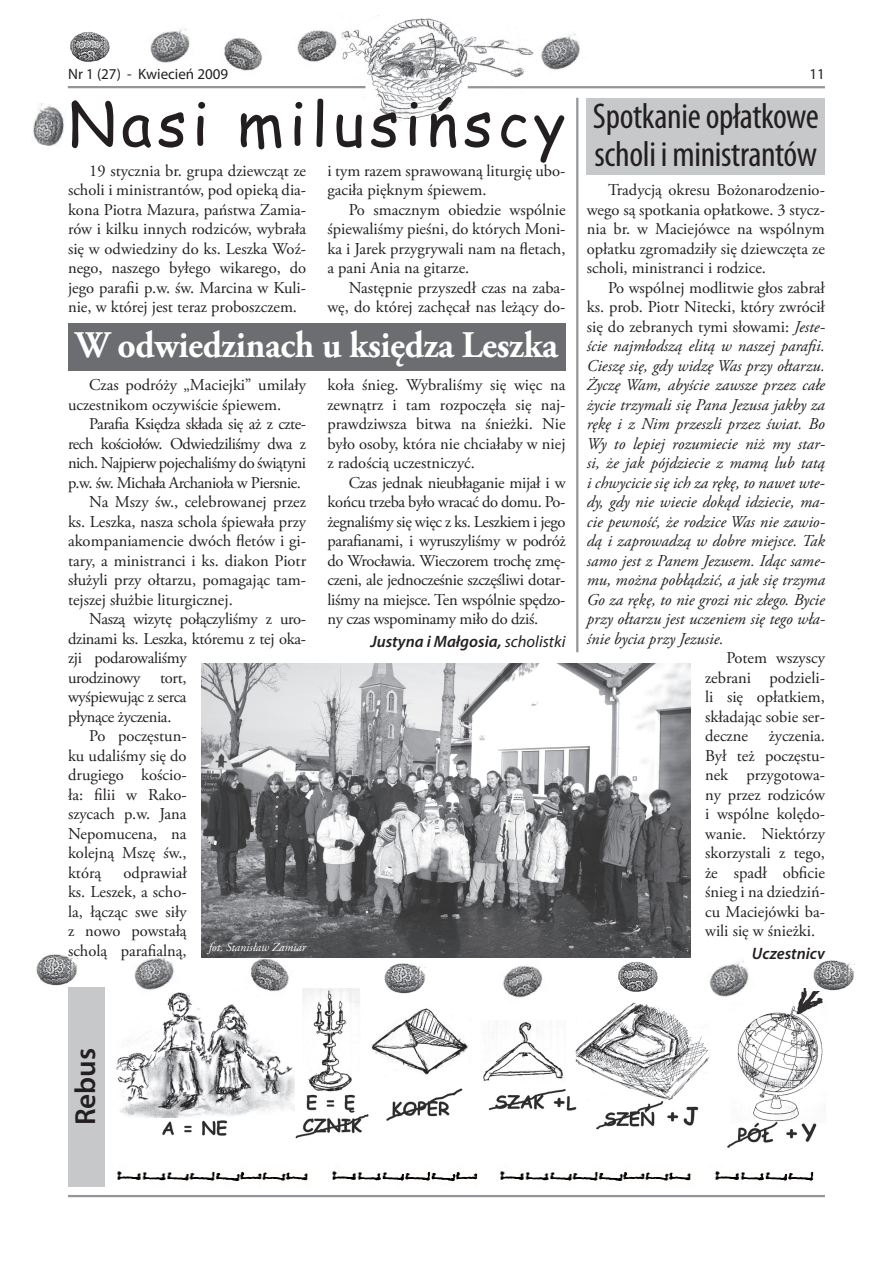
<style>
.page{position:relative;width:893px;height:1263px;background:#fff}
.page>*{position:absolute;margin:0;border:0;box-sizing:border-box;transform-origin:0 0}
.t1{font:60px "Comic Sans MS";letter-spacing:.09em;color:#231f20}
.t2{font:700 37.5px "Adobe Garamond Pro";letter-spacing:-.01em;color:#fff;scale:.95 1}
.t3{font:condensed 36px "Myriad Pro";letter-spacing:-.01em;color:#231f20}
.t4{font:600 29.1px "Myriad Pro";color:#231f20}
.t5{font:16.5px/19.5px "Adobe Garamond Pro";color:#231f20;text-align:justify}
.t6{font:italic 16.5px/19.5px "Adobe Garamond Pro";color:#231f20;text-align:justify}
.t7{font:16.5px "Adobe Garamond Pro";letter-spacing:-.03em;color:#231f20}
.t8{font:16.5px "Adobe Garamond Pro";letter-spacing:-.02em;color:#231f20}
.t9{font:italic 600 16.5px "Myriad Pro";color:#231f20}
.t10{font:15px "Myriad Pro";color:#231f20}
.t11{font:italic 12px "Adobe Garamond Pro";color:#fff}
.s1{font-style:normal}
.s2{font-weight:400}
</style>
<div class="page">
<hr style="left:68px;top:1195px;width:757px;height:2px;background:#939598">
<img style="left:162px;top:989px;width:661px;height:159px">
<img style="left:116px;top:989px;width:178px;height:129px">
<img style="left:243px;top:957px;width:52px;height:42px">
<img style="left:341px;top:15px;width:194px;height:106px">
<div style="left:68px;top:323px;width:498px;height:47px;background:#6c6d70"></div>
<div style="left:587px;top:98px;width:238px;height:76px;background:#c7c8ca"></div>
<div style="left:68px;top:986px;width:37px;height:200px;background:#c7c8ca"></div>
<img style="left:116px;top:1170px;width:193px;height:11px">
<img style="left:714px;top:1171px;width:99px;height:10px">
<img style="left:499px;top:1170px;width:193px;height:11px">
<img style="left:331px;top:1170px;width:147px;height:11px">
<img style="left:202px;top:664px;width:488px;height:293px">
<hr style="left:576px;top:98px;width:2px;height:554px;background:#939598">
<img style="left:70px;top:32px;width:40px;height:30px">
<img style="left:150px;top:29px;width:40px;height:34px">
<img style="left:297px;top:24px;width:46px;height:44px">
<img style="left:541px;top:34px;width:39px;height:36px">
<img style="left:224px;top:38px;width:38px;height:33px">
<img style="left:617px;top:962px;width:42px;height:31px">
<img style="left:130px;top:956px;width:50px;height:39px">
<img style="left:498px;top:965px;width:51px;height:38px">
<img style="left:705px;top:961px;width:50px;height:41px">
<img style="left:384px;top:963px;width:41px;height:31px">
<img style="left:37px;top:954px;width:41px;height:31px">
<img style="left:32px;top:103px;width:33px;height:43px">
<hr style="left:468px;top:86px;width:357px;height:2px;background:#939598">
<hr style="left:68px;top:86px;width:297px;height:2px;background:#939598">
<img style="left:814px;top:960px;width:41px;height:31px">
<p class="t10" style="left:68px;top:65px;width:162px">Nr 1 (27) - Kwiecień 2009</p>
<p class="t10" style="left:809px;top:65px;width:17px">11</p>
<h1 class="t1" style="left:68px;top:80px;width:499px">Nasi milusińscy</h1>
<h3 class="t3" style="left:593px;top:95px;width:227px">Spotkanie opłatkowe</h3>
<p class="t5" style="left:327px;top:161px;width:491px">i tym razem sprawowaną liturgię ubo- <sup>scholi</sup> <sup>i</sup> <sup>ministrantów</sup></p>
<p class="t5" style="left:327px;top:181px;width:161px">gaciła pięknym śpiewem.</p>
<p class="t5" style="left:349px;top:200px;width:218px">Po smacznym obiedzie wspólnie</p>
<p class="t5" style="left:327px;top:220px;width:240px">śpiewaliśmy pieśni, do których Moni-</p>
<p class="t5" style="left:327px;top:239px;width:240px">ka i Jarek przygrywali nam na fletach,</p>
<p class="t5" style="left:327px;top:259px;width:143px">a pani Ania na gitarze.</p>
<p class="t5" style="left:349px;top:278px;width:218px">Następnie przyszedł czas na zaba-</p>
<p class="t5" style="left:327px;top:298px;width:240px">wę, do której zachęcał nas leżący do-</p>
<p class="t5" style="left:68px;top:161px;width:240px;text-indent:21px">19 stycznia br. grupa dziewcząt ze scholi i ministrantów, pod opieką dia&shy;kona Piotra Mazura, państwa Zamia&shy;rów i kilku innych rodziców, wybrała się w odwiedziny do ks. Leszka Woź&shy;nego, naszego byłego wikarego, do jego parafii p.w. św. Marcina w Kuli&shy;nie, w której jest teraz proboszczem.</p>
<p class="t5" style="left:587px;top:181px;width:240px;text-indent:21px">Tradycją okresu Bożonarodzenio&shy;wego są spotkania opłatkowe. 3 stycz&shy;nia br. w Maciejówce na wspólnym opłatku zgromadziły się dziewczęta ze scholi, ministranci i rodzice.</p>
<p class="t6" style="left:587px;top:278px;width:240px;text-indent:21px"><span class="s1">Po wspólnej modlitwie głos zabrał ks. prob. Piotr Nitecki, który zwrócił się do zebranych tymi słowami:</span> Jeste&shy;ście najmłodszą elitą w naszej parafii.<br>Cieszę się, gdy widzę Was przy ołtarzu.<br>Życzę Wam, abyście zawsze przez całe życie trzymali się Pana Jezusa jakby za rękę i z Nim przeszli przez świat. Bo Wy to lepiej rozumiecie niż my star&shy;si, że jak pójdziecie z mamą lub tatą i chwycicie się ich za rękę, to nawet wte&shy;dy, gdy nie wiecie dokąd idziecie, ma&shy;cie pewność, że rodzice Was nie zawio&shy;dą i zaprowadzą w dobre miejsce. Tak samo jest z Panem Jezusem. Idąc same&shy;mu, można pobłądzić, a jak się trzyma Go za rękę, to nie grozi nic złego. Bycie przy ołtarzu jest uczeniem się tego wła&shy;śnie bycia przy Jezusie.</p>
<p class="t5" style="left:705px;top:649px;width:121px;text-indent:21px">Potem wszyscy zebrani podzieli&shy;li się opłatkiem, składając sobie ser&shy;deczne</p>
<h2 class="t2" style="left:76px;top:323px;width:509px">W odwiedzinach u księdza Leszka</h2>
<p class="t5" style="left:68px;top:376px;width:240px;text-indent:21px">Czas podróży „Maciejki” umilały uczestnikom oczywiście śpiewem.</p>
<p class="t7" style="left:89px;top:414px;width:218px">Parafia Księdza składa się aż z czte-</p>
<p class="t7" style="left:68px;top:434px;width:240px">rech kościołów. Odwiedziliśmy dwa z</p>
<p class="t7" style="left:68px;top:453px;width:240px">nich. Najpierw pojechaliśmy do świątyni</p>
<p class="t7" style="left:68px;top:473px;width:234px">p.w. św. Michała Archanioła w Piersnie.</p>
<p class="t5" style="left:89px;top:493px;width:218px">Na Mszy św., celebrowanej przez</p>
<p class="t5" style="left:68px;top:512px;width:240px">ks. Leszka, nasza schola śpiewała przy</p>
<p class="t5" style="left:68px;top:532px;width:240px">akompaniamencie dwóch fletów i gi-</p>
<p class="t5" style="left:68px;top:551px;width:240px">tary, a ministranci i ks. diakon Piotr</p>
<p class="t5" style="left:68px;top:571px;width:240px">służyli przy ołtarzu, pomagając tam-</p>
<p class="t5" style="left:68px;top:590px;width:166px">tejszej służbie liturgicznej.</p>
<p class="t8" style="left:89px;top:609px;width:218px">Naszą wizytę połączyliśmy z uro-</p>
<p class="t8" style="left:68px;top:629px;width:240px">dzinami ks. Leszka, któremu z tej oka-</p>
<p class="t8" style="left:68px;top:648px;width:120px">zji podarowaliśmy</p>
<p class="t8" style="left:68px;top:668px;width:120px">urodzinowy tort,</p>
<p class="t8" style="left:68px;top:687px;width:120px">wyśpiewując z serca</p>
<p class="t8" style="left:68px;top:707px;width:105px">płynące życzenia.</p>
<p class="t5" style="left:89px;top:727px;width:99px">Po poczęstun-</p>
<p class="t5" style="left:68px;top:746px;width:120px">ku udaliśmy się do</p>
<p class="t5" style="left:68px;top:766px;width:120px">drugiego kościo-</p>
<p class="t5" style="left:68px;top:785px;width:120px">ła: filii w Rako-</p>
<p class="t5" style="left:68px;top:805px;width:120px">szycach p.w. Jana</p>
<p class="t5" style="left:68px;top:824px;width:120px">Nepomucena, na</p>
<p class="t5" style="left:68px;top:844px;width:120px">kolejną Mszę św.,</p>
<p class="t5" style="left:68px;top:863px;width:35px">którą</p>
<p class="t5" style="left:327px;top:376px;width:240px">koła śnieg. Wybraliśmy się więc na zewnątrz i tam rozpoczęła się naj&shy;prawdziwsza bitwa na śnieżki. Nie było osoby, która nie chciałaby w niej z radością uczestniczyć.</p>
<p class="t5" style="left:327px;top:473px;width:240px;text-indent:21px">Czas jednak nieubłaganie mijał i w końcu trzeba było wracać do domu. Po&shy;żegnaliśmy się więc z ks. Leszkiem i jego parafianami, i wyruszyliśmy w podróż do Wrocławia. Wieczorem trochę zmę&shy;czeni, ale jednocześnie szczęśliwi dotar&shy;liśmy na miejsce. Ten wspólnie spędzo&shy;ny czas wspominamy miło do dziś.</p>
<p class="t9" style="left:370px;top:630px;width:197px">Justyna i Małgosia, <span class="s2">scholistki</span></p>
<p class="t5" style="left:705px;top:727px;width:121px;text-indent:64px">życzenia.<br>Był też poczęstu&shy;nek przygotowa&shy;ny przez rodziców i wspólne kolędo&shy;wanie. Niektórzy skorzystali z tego, że spadł obficie śnieg i na dziedziń&shy;cu Maciejówki ba&shy;wili się w śnieżki.</p>
<p class="t9" style="left:752px;top:942px;width:74px">Uczestnicy</p>
<p class="t5" style="left:68px;top:863px;width:120px;text-indent:56px">odprawiał ks. Leszek, a scho&shy;la, łącząc swe siły z nowo powstałą scholą parafialną,</p>
<p class="t11" style="left:209px;top:940px;width:99px">fot. Stanisław Zamiar</p>
<h3 class="t4" style="left:67px;top:1125px;width:79px;rotate:-90deg">Rebus</h3>
</div>
